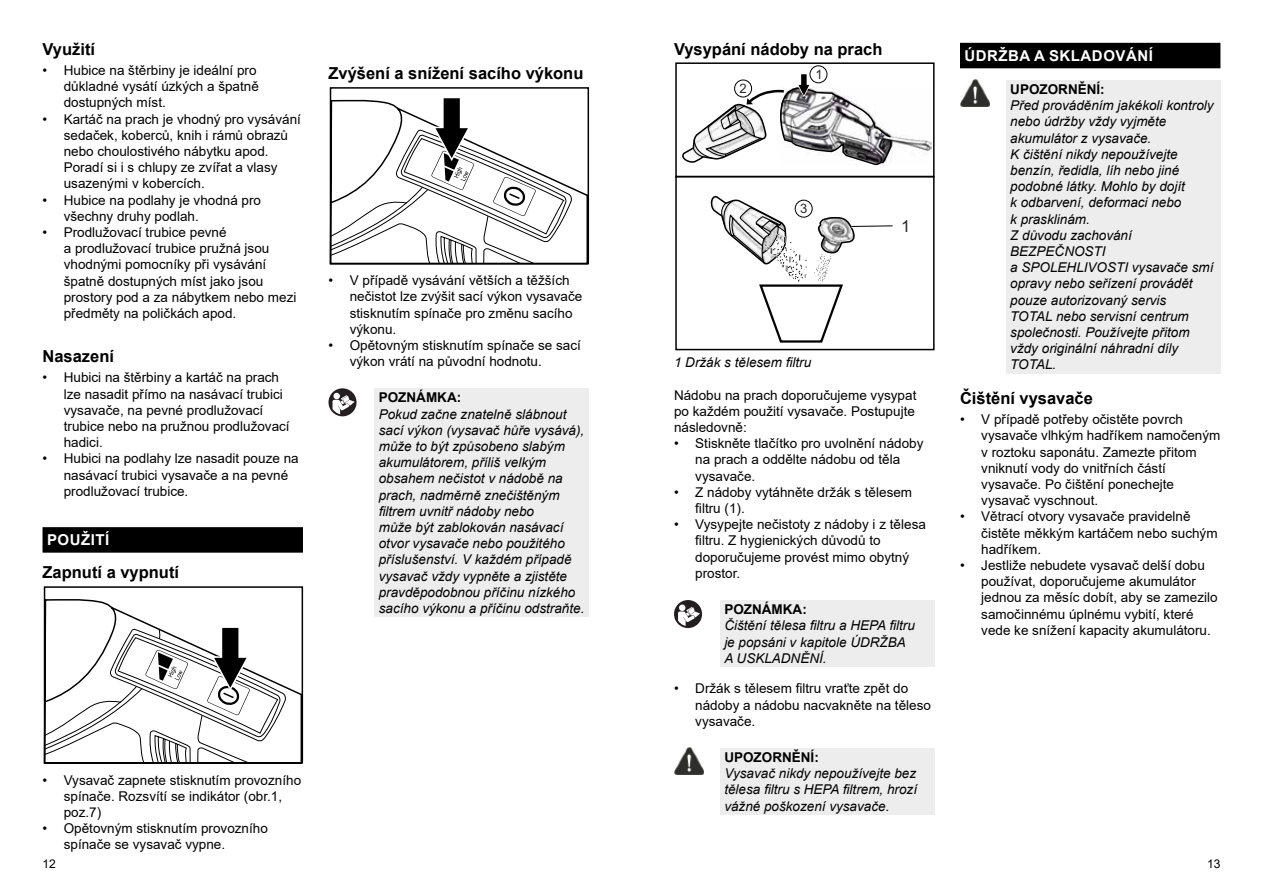
<style>
.page{position:relative;width:1263px;height:893px;background:#fff}
.page>*{position:absolute;margin:0;border:0;box-sizing:border-box;transform-origin:0 0}
.t1{font:700 16.5px "Arial";color:#000}
.t2{font:16.5px "Arial";color:#282827}
.t3{font:700 15px "Arial";letter-spacing:.035em;color:#fff}
.t4{font:13.5px/16.2px "Arial";color:#000}
.t5{font:italic 13.5px/16.2px "Arial";color:#000}
.t6{font:700 13.5px "Arial";color:#000}
.t7{font:13.05px "Arial";color:#282827}
.t8{font:12px "Arial";color:#000}
</style>
<div class="page">
<div style="left:43px;top:527px;width:260px;height:26px;background:#000"></div>
<svg style="left:43px;top:586px;width:261px;height:178px"></svg>
<svg style="left:43px;top:625px;width:244px;height:139px"></svg>
<svg style="left:329px;top:87px;width:260px;height:178px"></svg>
<svg style="left:329px;top:95px;width:244px;height:170px"></svg>
<div style="left:375px;top:388px;width:214px;height:229px;background:#ededed"></div>
<div style="left:328px;top:388px;width:28px;height:28px;background:#231f21;border-radius:50%"></div>
<div style="left:333px;top:393px;width:7px;height:6px;background:#fff;border-radius:50%"></div>
<svg style="left:332px;top:395px;width:23px;height:19px"></svg>
<div style="left:675px;top:62px;width:259px;height:115px;border:2px solid #000"></div>
<img style="left:892px;top:136px;width:39px;height:19px">
<div style="left:809px;top:65px;width:18px;height:18px;border:1px solid #000;border-radius:50%"></div>
<svg style="left:682px;top:73px;width:210px;height:93px"></svg>
<div style="left:675px;top:176px;width:259px;height:174px;border:2px solid #000"></div>
<svg style="left:710px;top:195px;width:183px;height:148px"></svg>
<div style="left:720px;top:600px;width:214px;height:67px;background:#ededed"></div>
<div style="left:674px;top:600px;width:28px;height:28px;background:#231f21;border-radius:50%"></div>
<div style="left:679px;top:604px;width:6px;height:7px;background:#fff;border-radius:50%"></div>
<svg style="left:678px;top:607px;width:22px;height:19px"></svg>
<div style="left:720px;top:748px;width:214px;height:67px;background:#ededed"></div>
<img style="left:674px;top:748px;width:30px;height:26px">
<div style="left:960px;top:43px;width:260px;height:25px;background:#000"></div>
<div style="left:1006px;top:80px;width:214px;height:294px;background:#ededed"></div>
<img style="left:960px;top:80px;width:30px;height:26px">
<p class="t1" style="left:43px;top:37px;width:54px">Využití</p>
<p class="t4" style="left:64px;top:62px;width:197px;text-indent:-21px">• Hubice na štěrbiny je ideální pro důkladné vysátí úzkých a špatně dostupných míst.</p>
<p class="t4" style="left:64px;top:111px;width:239px;text-indent:-21px">• Kartáč na prach je vhodný pro vysávání sedaček, koberců, knih i rámů obrazů nebo choulostivého nábytku apod.<br>Poradí si i s chlupy ze zvířat a vlasy usazenými v kobercích.</p>
<p class="t4" style="left:64px;top:192px;width:199px;text-indent:-21px">• Hubice na podlahy je vhodná pro všechny druhy podlah.</p>
<p class="t4" style="left:64px;top:224px;width:234px;text-indent:-21px">• Prodlužovací trubice pevné<br>a prodlužovací trubice pružná jsou vhodnými pomocníky při vysávání špatně dostupných míst jako jsou prostory pod a za nábytkem nebo mezi předměty na poličkách apod.</p>
<p class="t1" style="left:43px;top:344px;width:73px">Nasazení</p>
<p class="t4" style="left:64px;top:369px;width:227px;text-indent:-21px">• Hubici na štěrbiny a kartáč na prach lze nasadit přímo na nasávací trubici vysavače, na pevné prodlužovací trubice nebo na pružnou prodlužovací hadici.</p>
<p class="t4" style="left:64px;top:450px;width:236px;text-indent:-21px">• Hubici na podlahy lze nasadit pouze na nasávací trubici vysavače a na pevné prodlužovací trubice.</p>
<p class="t3" style="left:47px;top:529px;width:64px">POUŽITÍ</p>
<p class="t1" style="left:43px;top:561px;width:138px">Zapnutí a vypnutí</p>
<p class="t1" style="left:328px;top:61px;width:256px">Zvýšení a snížení sacího výkonu</p>
<p class="t4" style="left:350px;top:272px;width:234px;text-indent:-21px">• V případě vysávání větších a těžších nečistot lze zvýšit sací výkon vysavače stisknutím spínače pro změnu sacího výkonu.</p>
<p class="t4" style="left:350px;top:337px;width:233px;text-indent:-21px">• Opětovným stisknutím spínače se sací výkon vrátí na původní hodnotu.</p>
<p class="t6" style="left:379px;top:388px;width:84px">POZNÁMKA:</p>
<p class="t5" style="left:379px;top:406px;width:207px">Pokud začne znatelně slábnout sací výkon (vysavač hůře vysává), může to být způsobeno slabým akumulátorem, příliš velkým obsahem nečistot v nádobě na prach, nadměrně znečištěným filtrem uvnitř nádoby nebo<br>může být zablokován nasávací otvor vysavače nebo použitého příslušenství. V každém případě vysavač vždy vypněte a zjistěte pravděpodobnou příčinu nízkého sacího výkonu a příčinu odstraňte.</p>
<p class="t4" style="left:64px;top:772px;width:239px;text-indent:-21px">• Vysavač zapnete stisknutím provozního spínače. Rozsvítí se indikátor (obr.1, poz.7)</p>
<p class="t4" style="left:64px;top:820px;width:206px;text-indent:-21px">• Opětovným stisknutím provozního spínače se vysavač vypne.</p>
<p class="t1" style="left:674px;top:37px;width:210px">Vysypání nádoby na prach</p>
<p class="t7" style="left:815px;top:67px;width:9px">1</p>
<p class="t7" style="left:740px;top:81px;width:9px">2</p>
<p class="t7" style="left:800px;top:201px;width:9px">3</p>
<p class="t2" style="left:901px;top:217px;width:11px">1</p>
<p class="t5" style="left:674px;top:355px;width:139px">1 Držák s tělesem filtru</p>
<p class="t4" style="left:674px;top:387px;width:244px;text-align:justify">Nádobu na prach doporučujeme vysypat po každém použití vysavače. Postupujte následovně:</p>
<p class="t4" style="left:695px;top:435px;width:230px;text-indent:-21px">• Stiskněte tlačítko pro uvolnění nádoby na prach a oddělte nádobu od těla vysavače.</p>
<p class="t4" style="left:695px;top:484px;width:218px;text-indent:-21px">• Z nádoby vytáhněte držák s tělesem filtru (1).</p>
<p class="t4" style="left:695px;top:516px;width:232px;text-indent:-21px">• Vysypejte nečistoty z nádoby i z tělesa filtru. Z hygienických důvodů to doporučujeme provést mimo obytný prostor.</p>
<p class="t6" style="left:724px;top:600px;width:84px">POZNÁMKA:</p>
<p class="t5" style="left:724px;top:618px;width:192px">Čištění tělesa filtru a HEPA filtru je popsáni v kapitole ÚDRŽBA<br>A USKLADNĚNÍ.</p>
<p class="t4" style="left:695px;top:680px;width:237px;text-indent:-21px">• Držák s tělesem filtru vraťte zpět do nádoby a nádobu nacvakněte na těleso vysavače.</p>
<p class="t6" style="left:724px;top:748px;width:96px">UPOZORNĚNÍ:</p>
<p class="t5" style="left:724px;top:766px;width:194px;text-align:justify">Vysavač nikdy nepoužívejte bez tělesa filtru s HEPA filtrem, hrozí vážné poškození vysavače.</p>
<p class="t3" style="left:964px;top:45px;width:190px">ÚDRŽBA A SKLADOVÁNÍ</p>
<p class="t6" style="left:1010px;top:80px;width:96px">UPOZORNĚNÍ:</p>
<p class="t5" style="left:1010px;top:98px;width:205px">Před prováděním jakékoli kontroly nebo údržby vždy vyjměte akumulátor z vysavače.<br>K čištění nikdy nepoužívejte benzín, ředidla, líh nebo jiné podobné látky. Mohlo by dojít<br>k odbarvení, deformaci nebo<br>k prasklinám.<br>Z důvodu zachování<br>BEZPEČNOSTI<br>a SPOLEHLIVOSTI vysavače smí opravy nebo seřízení provádět pouze autorizovaný servis<br>TOTAL nebo servisní centrum společnosti. Používejte přitom vždy originální náhradní díly<br>TOTAL.</p>
<p class="t1" style="left:960px;top:386px;width:134px">Čištění vysavače</p>
<p class="t4" style="left:981px;top:411px;width:241px;text-indent:-21px">• V případě potřeby očistěte povrch vysavače vlhkým hadříkem namočeným v roztoku saponátu. Zamezte přitom vniknutí vody do vnitřních částí vysavače. Po čištění ponechejte vysavač vyschnout.</p>
<p class="t4" style="left:981px;top:508px;width:238px;text-indent:-21px">• Větrací otvory vysavače pravidelně čistěte měkkým kartáčem nebo suchým hadříkem.</p>
<p class="t4" style="left:981px;top:557px;width:238px;text-indent:-21px">• Jestliže nebudete vysavač delší dobu používat, doporučujeme akumulátor jednou za měsíc dobít, aby se zamezilo samočinnému úplnému vybití, které vede ke snížení kapacity akumulátoru.</p>
<p class="t8" style="left:43px;top:855px;width:15px">12</p>
<p class="t8" style="left:1207px;top:855px;width:15px">13</p>
</div>
